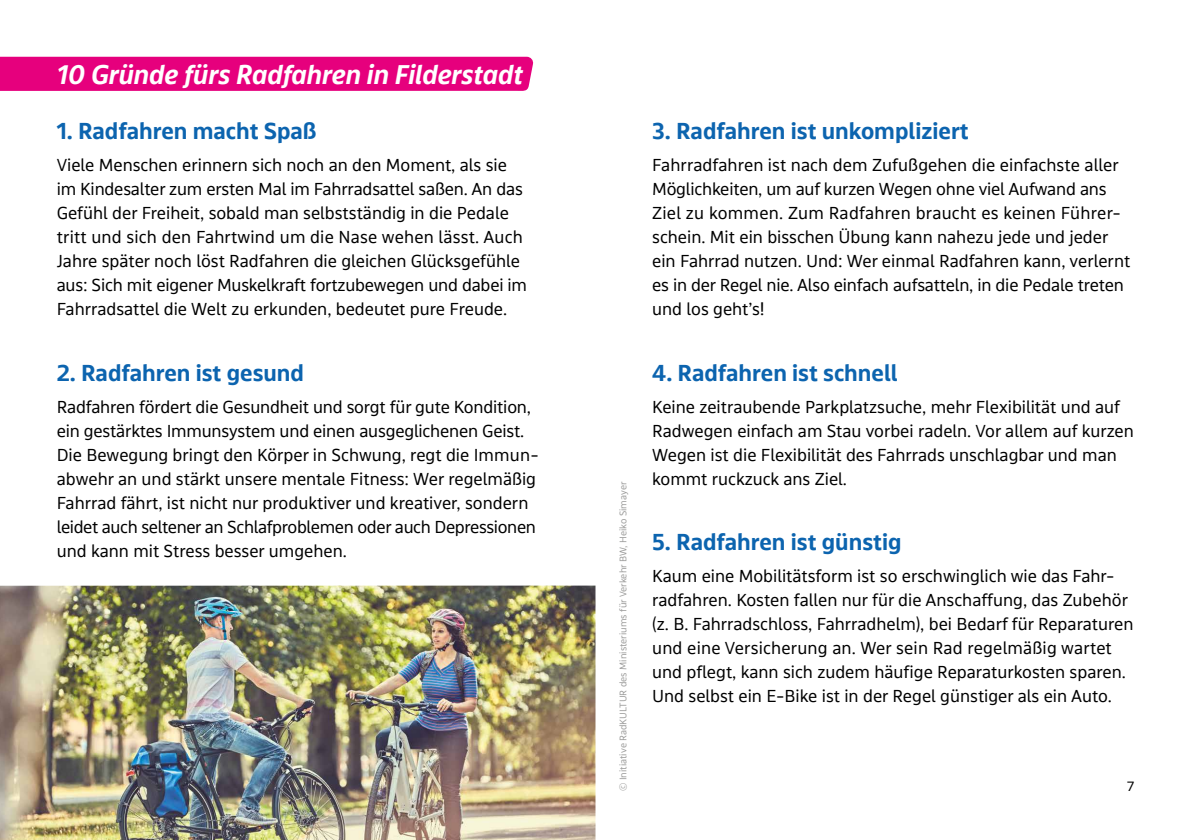
<style>
.page{position:relative;width:1191px;height:840px;background:#fff}
.page>*{position:absolute;margin:0;border:0;box-sizing:border-box;transform-origin:0 0}
.t1{font:italic 700 28.2px "bwegt Display";color:#fff}
.t2{font:700 24px "bwegt Text";color:#0c64af}
.t3{font:18px/24px "bwegt Text";color:#000}
.t4{font:14px "bwegt Text";color:#000}
.t5{font:10px "bwegt Text";color:#9d9d9c}
</style>
<div class="page">
<div style="left:0;top:57px;width:533px;height:34px;background:#e6007d"></div>
<img style="left:0;top:585px;width:595px;height:254px">
<h1 class="t1" style="left:57px;top:58px;width:467px">10 Gründe fürs Radfahren in Filderstadt</h1>
<h2 class="t2" style="left:57px;top:117px;width:261px">1. Radfahren macht Spaß</h2>
<p class="t3" style="left:57px;top:154px;width:472px">Viele Menschen erinnern sich noch an den Moment, als sie im Kindesalter zum ersten Mal im Fahrradsattel saßen. An das Gefühl der Freiheit, sobald man selbstständig in die Pedale tritt und sich den Fahrtwind um die Nase wehen lässt. Auch Jahre später noch löst Radfahren die gleichen Glücksgefühle aus: Sich mit eigener Muskelkraft fortzubewegen und dabei im Fahrradsattel die Welt zu erkunden, bedeutet pure Freude.</p>
<h2 class="t2" style="left:57px;top:358px;width:249px">2. Radfahren ist gesund</h2>
<p class="t3" style="left:57px;top:395px;width:483px">Radfahren fördert die Gesundheit und sorgt für gute Kondition, ein gestärktes Immunsystem und einen ausgeglichenen Geist.<br>Die Bewegung bringt den Körper in Schwung, regt die Immun&shy;abwehr an und stärkt unsere mentale Fitness: Wer regelmäßig Fahrrad fährt, ist nicht nur produktiver und kreativer, sondern leidet auch seltener an Schlafproblemen oder auch Depressionen und kann mit Stress besser umgehen.</p>
<p class="t5" style="left:617px;top:790px;width:311px;rotate:-90deg">© Initiative RadKULTUR des Ministeriums für Verkehr BW, Heiko Simayer</p>
<h2 class="t2" style="left:652px;top:117px;width:318px">3. Radfahren ist unkompliziert</h2>
<p class="t3" style="left:652px;top:154px;width:479px">Fahrradfahren ist nach dem Zufußgehen die einfachste aller Möglichkeiten, um auf kurzen Wegen ohne viel Aufwand ans Ziel zu kommen. Zum Radfahren braucht es keinen Führer&shy;schein. Mit ein bisschen Übung kann nahezu jede und jeder ein Fahrrad nutzen. Und: Wer einmal Radfahren kann, verlernt es in der Regel nie. Also einfach aufsatteln, in die Pedale treten und los geht’s!</p>
<h2 class="t2" style="left:652px;top:358px;width:247px">4. Radfahren ist schnell</h2>
<p class="t3" style="left:652px;top:395px;width:483px">Keine zeitraubende Parkplatzsuche, mehr Flexibilität und auf Radwegen einfach am Stau vorbei radeln. Vor allem auf kurzen Wegen ist die Flexibilität des Fahrrads unschlagbar und man kommt ruckzuck ans Ziel.</p>
<h2 class="t2" style="left:652px;top:527px;width:251px">5. Radfahren ist günstig</h2>
<p class="t3" style="left:652px;top:564px;width:483px">Kaum eine Mobilitätsform ist so erschwinglich wie das Fahr&shy;radfahren. Kosten fallen nur für die Anschaffung, das Zubehör (z. B. Fahrradschloss, Fahrradhelm), bei Bedarf für Reparaturen und eine Versicherung an. Wer sein Rad regelmäßig wartet und pflegt, kann sich zudem häufige Reparaturkosten sparen.<br>Und selbst ein E-Bike ist in der Regel günstiger als ein Auto.</p>
<p class="t4" style="left:1127px;top:778px;width:9px">7</p>
</div>
